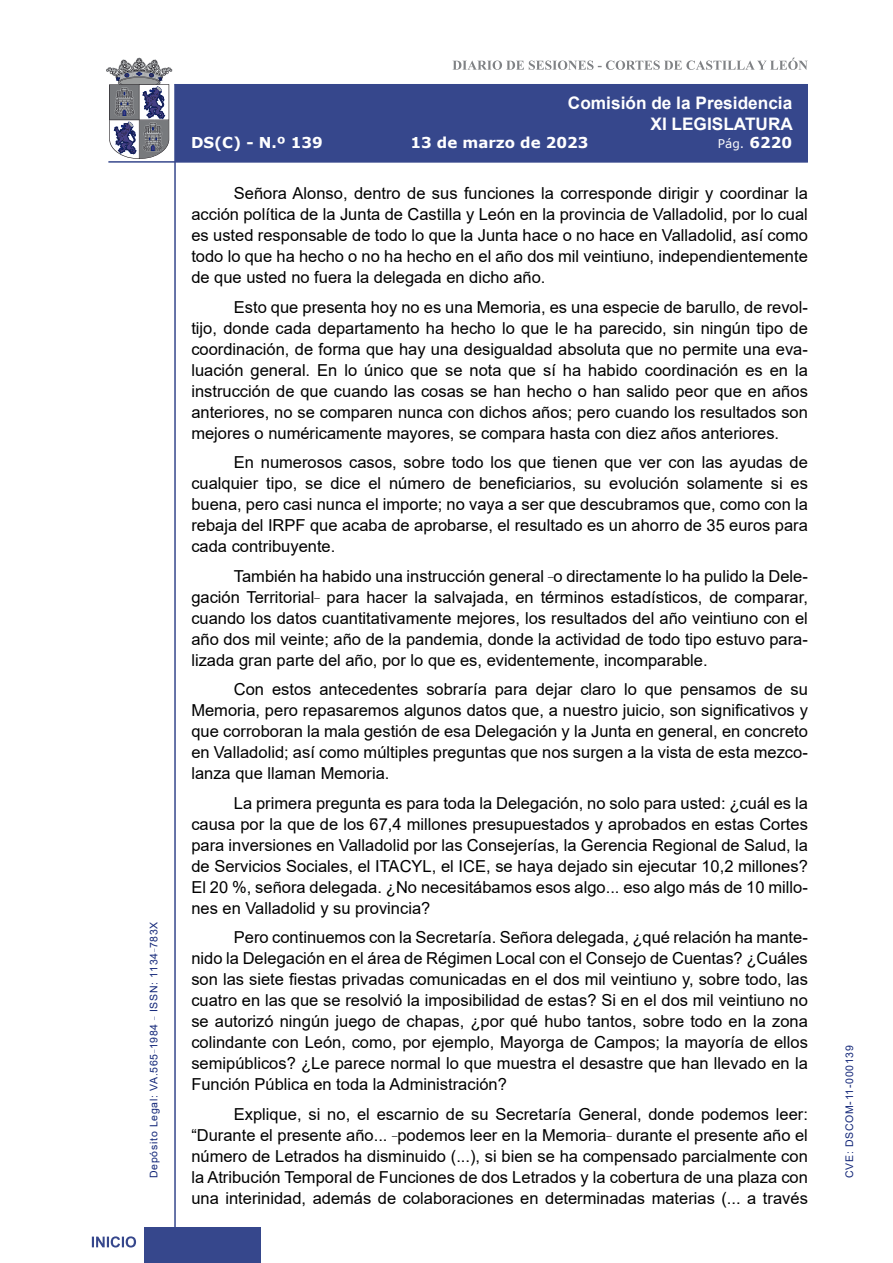
<style>
.page{position:relative;width:893px;height:1263px;background:#fff}
.page>*{position:absolute;margin:0;border:0;box-sizing:border-box;transform-origin:0 0}
.t1{font:700 17.25px/20.7px "Arial";color:#fff;text-align:right}
.t2{font:16.5px/21px "Arial";color:#000;text-align:justify}
.t3{font:700 15px "Verdana";color:#fff}
.t4{font:12px "Verdana";color:#fff}
.t5{font:10.5px "Arial";letter-spacing:.065em;color:#122678}
.s1{font-weight:700;font-size:15px}
</style>
<div class="page">
<svg style="left:452px;top:58px;width:356px;height:12px"></svg>
<hr style="left:174px;top:84px;width:2px;height:1179px;background:#36478c">
<div style="left:144px;top:1227px;width:117px;height:36px;background:#36478c"></div>
<div style="left:175px;top:84px;width:633px;height:78px;background:#36478c"></div>
<hr style="left:108px;top:161px;width:700px;height:2px;background:#36478c">
<svg style="left:92px;top:1236px;width:44px;height:11px"></svg>
<svg style="left:106px;top:58px;width:66px;height:101px"></svg>
<p class="t5" style="left:146px;top:1178px;width:258px;rotate:-90deg">Depósito Legal: VA.565<sup>_</sup>1984 <sup>_</sup> ISSN: 1134<sup>_</sup>783X</p>
<p class="t1" style="left:568px;top:93px;width:226px">Comisión de la Presidencia<br>XI LEGISLATURA</p>
<p class="t3" style="left:191px;top:132px;width:133px">DS(C) - N.º 139</p>
<p class="t3" style="left:410px;top:132px;width:180px">13 de marzo de 2023</p>
<p class="t4" style="left:718px;top:135px;width:76px">Pág. <span class="s1">6220</span></p>
<p class="t2" style="left:191px;top:183px;width:618px;text-indent:43px">Señora Alonso, dentro de sus funciones la corresponde dirigir y coordinar la acción política de la Junta de Castilla y León en la provincia de Valladolid, por lo cual es usted responsable de todo lo que la Junta hace o no hace en Valladolid, así como todo lo que ha hecho o no ha hecho en el año dos mil veintiuno, independientemente de que usted no fuera la delegada en dicho año.</p>
<p class="t2" style="left:191px;top:296px;width:618px;text-indent:43px">Esto que presenta hoy no es una Memoria, es una especie de barullo, de revol&shy;tijo, donde cada departamento ha hecho lo que le ha parecido, sin ningún tipo de coordinación, de forma que hay una desigualdad absoluta que no permite una eva&shy;luación general. En lo único que se nota que sí ha habido coordinación es en la instrucción de que cuando las cosas se han hecho o han salido peor que en años anteriores, no se comparen nunca con dichos años; pero cuando los resultados son mejores o numéricamente mayores, se compara hasta con diez años anteriores.</p>
<p class="t2" style="left:191px;top:452px;width:618px;text-indent:43px">En numerosos casos, sobre todo los que tienen que ver con las ayudas de cualquier tipo, se dice el número de beneficiarios, su evolución solamente si es buena, pero casi nunca el importe; no vaya a ser que descubramos que, como con la rebaja del IRPF que acaba de aprobarse, el resultado es un ahorro de 35 euros para cada contribuyente.</p>
<p class="t2" style="left:191px;top:565px;width:618px;text-indent:43px">También ha habido una instrucción general <sup>_</sup>o directamente lo ha pulido la Dele&shy;gación Territorial<sup>_</sup> para hacer la salvajada, en términos estadísticos, de comparar, cuando los datos cuantitativamente mejores, los resultados del año veintiuno con el año dos mil veinte; año de la pandemia, donde la actividad de todo tipo estuvo para&shy;lizada gran parte del año, por lo que es, evidentemente, incomparable.</p>
<p class="t2" style="left:191px;top:679px;width:618px;text-indent:43px">Con estos antecedentes sobraría para dejar claro lo que pensamos de su Memoria, pero repasaremos algunos datos que, a nuestro juicio, son significativos y que corroboran la mala gestión de esa Delegación y la Junta en general, en concreto en Valladolid; así como múltiples preguntas que nos surgen a la vista de esta mezco&shy;lanza que llaman Memoria.</p>
<p class="t2" style="left:191px;top:792px;width:618px;text-indent:43px">La primera pregunta es para toda la Delegación, no solo para usted: ¿cuál es la causa por la que de los 67,4 millones presupuestados y aprobados en estas Cortes para inversiones en Valladolid por las Consejerías, la Gerencia Regional de Salud, la de Servicios Sociales, el ITACYL, el ICE, se haya dejado sin ejecutar 10,2 millones?<br>El 20 %, señora delegada. ¿No necesitábamos esos algo... eso algo más de 10 millo&shy;nes en Valladolid y su provincia?</p>
<p class="t2" style="left:191px;top:927px;width:618px;text-indent:43px">Pero continuemos con la Secretaría. Señora delegada, ¿qué relación ha mante&shy;nido la Delegación en el área de Régimen Local con el Consejo de Cuentas? ¿Cuáles son las siete fiestas privadas comunicadas en el dos mil veintiuno y, sobre todo, las cuatro en las que se resolvió la imposibilidad de estas? Si en el dos mil veintiuno no se autorizó ningún juego de chapas, ¿por qué hubo tantos, sobre todo en la zona colindante con León, como, por ejemplo, Mayorga de Campos; la mayoría de ellos semipúblicos? ¿Le parece normal lo que muestra el desastre que han llevado en la Función Pública en toda la Administración?</p>
<p class="t2" style="left:191px;top:1103px;width:618px;text-indent:43px">Explique, si no, el escarnio de su Secretaría General, donde podemos leer: “Durante el presente año... <sup>_</sup>podemos leer en la Memoria<sup>_</sup> durante el presente año el número de Letrados ha disminuido (...), si bien se ha compensado parcialmente con la Atribución Temporal de Funciones de dos Letrados y la cobertura de una plaza con una interinidad, además de colaboraciones en determinadas materias (... a través</p>
<p class="t5" style="left:842px;top:1178px;width:134px;rotate:-90deg">CVE: DSCOM-11-000139</p>
</div>
